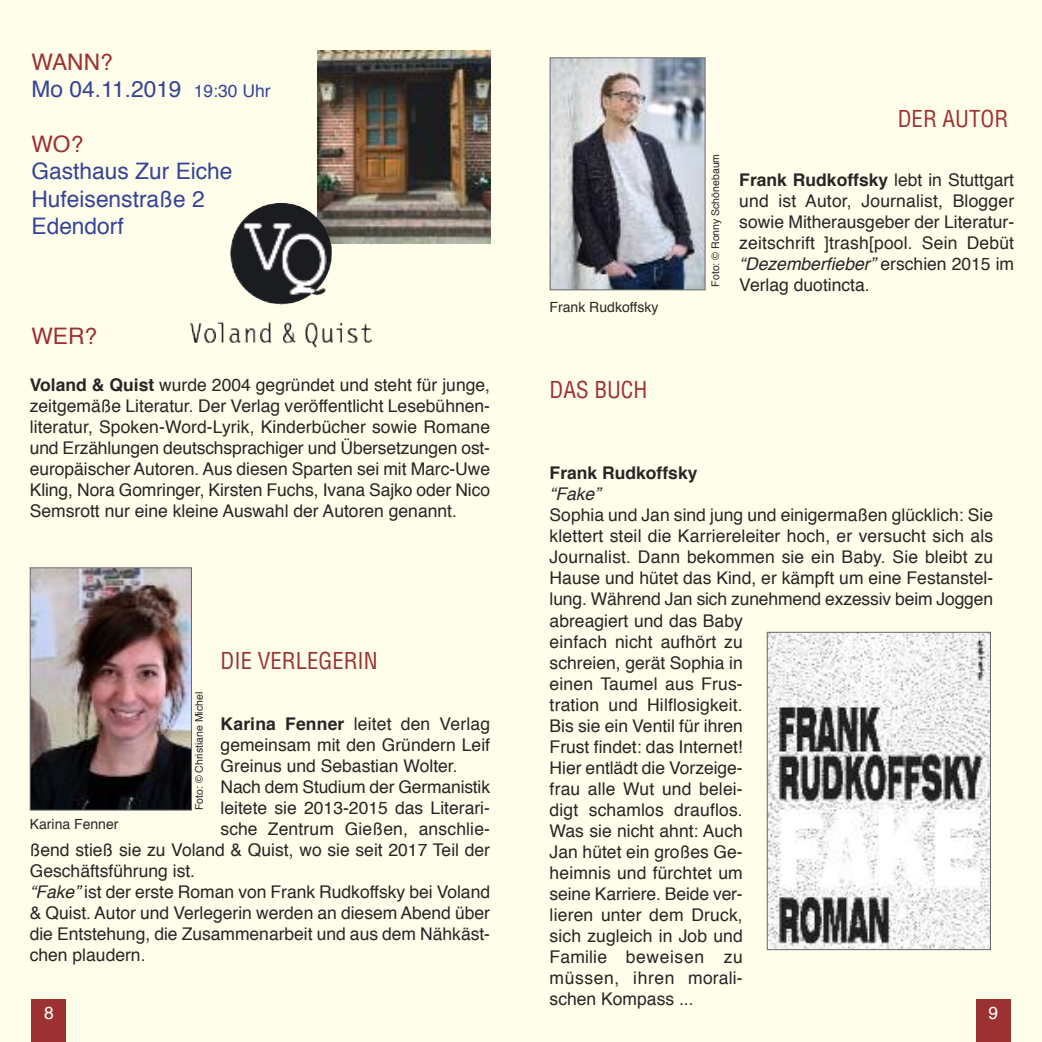
<style>
.page{position:relative;width:1042px;height:1042px;background:#fffeea}
.page>*{position:absolute;margin:0;border:0;box-sizing:border-box;transform-origin:0 0}
.t1{font:22.75px/27.3px "Helvetica";color:#354498}
.t2{font:condensed 22.75px "Helvetica";color:#9c3132}
.t3{font:22.75px "Helvetica";color:#9c3132}
.t4{font:17.5px/21px "Helvetica";color:#272627;text-align:justify}
.t5{font:700 17.5px "Helvetica";color:#272627}
.t6{font:italic 17.5px "Helvetica";color:#272627}
.t7{font:17.5px "Helvetica";color:#fff}
.t8{font:14px "Helvetica";color:#272627}
.t9{font:10.5px "Helvetica";color:#272627}
.s1{color:#9c3132}
.s2{font-size:17.5px}
.s3{font-weight:700}
.s4{font-style:italic}
</style>
<div class="page">
<div style="left:32px;top:1000px;width:34px;height:42px;background:#9c3132"></div>
<img style="left:317px;top:50px;width:173px;height:193px">
<img style="left:32px;top:569px;width:158px;height:239px">
<div style="left:30px;top:567px;width:162px;height:243px;border:1px solid #686768"></div>
<img style="left:552px;top:59px;width:151px;height:229px">
<div style="left:550px;top:57px;width:155px;height:233px;border:1px solid #686768"></div>
<img style="left:769px;top:634px;width:220px;height:314px">
<div style="left:767px;top:632px;width:224px;height:318px;border:1px solid #686768"></div>
<img style="left:206px;top:203px;width:126px;height:138px">
<div style="left:976px;top:1000px;width:34px;height:42px;background:#9c3132"></div>
<h1 class="t1" style="left:32px;top:50px;width:241px"><span class="s1">WANN?<br></span>Mo 04.11.2019 <span class="s2">19:30 Uhr</span></h1>
<h1 class="t3" style="left:32px;top:134px;width:53px">WO?</h1>
<h1 class="t1" style="left:31px;top:159px;width:203px">Gasthaus Zur Eiche<br>Hufeisenstraße 2<br>Edendorf</h1>
<h1 class="t3" style="left:31px;top:327px;width:67px">WER?</h1>
<p class="t4" style="left:30px;top:376px;width:462px"><span class="s3">Voland &amp; Quist</span> wurde 2004 gegründet und steht für junge, zeitgemäße Literatur. Der Verlag veröffentlicht Lesebühnen&shy;literatur, Spoken-Word-Lyrik, Kinderbücher sowie Romane und Erzählungen deutschsprachiger und Übersetzungen ost&shy;europäischer Autoren. Aus diesen Sparten sei mit Marc-Uwe Kling, Nora Gomringer, Kirsten Fuchs, Ivana Sajko oder Nico Semsrott nur eine kleine Auswahl der Autoren genannt.</p>
<h1 class="t2" style="left:221px;top:647px;width:159px">DIE VERLEGERIN</h1>
<p class="t9" style="left:195px;top:810px;width:120px;rotate:-90deg">Foto: © Christiane Michel</p>
<p class="t4" style="left:221px;top:714px;width:271px"><span class="s3">Karina Fenner</span> leitet den Verlag</p>
<p class="t4" style="left:221px;top:735px;width:271px">gemeinsam mit den Gründern Leif</p>
<p class="t4" style="left:221px;top:756px;width:239px">Greinus und Sebastian Wolter.</p>
<p class="t4" style="left:221px;top:777px;width:271px">Nach dem Studium der Germanistik</p>
<p class="t4" style="left:221px;top:798px;width:271px">leitete sie 2013-2015 das Literari-</p>
<p class="t4" style="left:221px;top:819px;width:271px">sche Zentrum Gießen, anschlie-</p>
<p class="t4" style="left:30px;top:840px;width:462px">ßend stieß sie zu Voland &amp; Quist, wo sie seit 2017 Teil der</p>
<p class="t4" style="left:30px;top:861px;width:167px">Geschäftsführung ist.</p>
<p class="t4" style="left:30px;top:882px;width:462px"><span class="s4">“Fake”</span>ist der erste Roman von Frank Rudkoffsky bei Voland</p>
<p class="t4" style="left:30px;top:903px;width:462px">&amp; Quist. Autor und Verlegerin werden an diesem Abend über</p>
<p class="t4" style="left:30px;top:924px;width:462px">die Entstehung, die Zusammenarbeit und aus dem Nähkäst-</p>
<p class="t4" style="left:30px;top:945px;width:117px">chen plaudern.</p>
<p class="t8" style="left:30px;top:819px;width:90px">Karina Fenner</p>
<p class="t7" style="left:44px;top:1006px;width:11px">8</p>
<p class="t8" style="left:549px;top:301px;width:110px">Frank Rudkoffsky</p>
<h1 class="t2" style="left:549px;top:377px;width:99px">DAS BUCH</h1>
<p class="t9" style="left:711px;top:287px;width:134px;rotate:-90deg">Foto: © Ronny Schönebaum</p>
<h1 class="t2" style="left:898px;top:106px;width:112px">DER AUTOR</h1>
<p class="t4" style="left:739px;top:171px;width:276px"><span class="s3">Frank Rudkoffsky</span> lebt in Stuttgart und ist Autor, Journalist, Blogger sowie Mitherausgeber der Literatur&shy;zeitschrift ]trash[pool. Sein Debüt <span class="s4">“Dezemberfieber”</span> e rs c h i e n 2 0 1 5 i m Verlag duotincta.</p>
<p class="t5" style="left:550px;top:466px;width:149px">Frank Rudkoffsky</p>
<p class="t6" style="left:550px;top:487px;width:56px">“Fake”</p>
<p class="t4" style="left:550px;top:506px;width:445px;text-align:left">Sophia und Jan sind jung und einigermaßen glücklich: Sie klettert steil die Karriereleiter hoch, er versucht sich als<br>Journalist. Dann bekommen sie ein Baby. Sie bleibt zu<br>Hause und hütet das Kind, er kämpft um eine Festanstel&shy;lung. Während Jan sich zunehmend exzessiv beim Joggen abreagiert und das Baby<br>einfach nicht aufhört zu<br>schreien, gerät Sophia in<br>einen Taumel aus Frus-<br>tration und Hilflosigkeit.<br>Bis sie ein Ventil für ihren<br>Frust findet: das Internet!<br>Hier entlädt die Vorzeige-<br>frau alle Wut und belei-<br>digt schamlos drauflos.<br>Was sie nicht ahnt: Auch<br>Jan hütet ein großes Ge-<br>heimnis und fürchtet um<br>seine Karriere. Beide ver-<br>lieren unter dem Druck,<br>sich zugleich in Job und<br>Familie beweisen zu<br>müssen, ihren morali-<br>schen Kompass ...</p>
<p class="t7" style="left:988px;top:1006px;width:11px">9</p>
</div>
